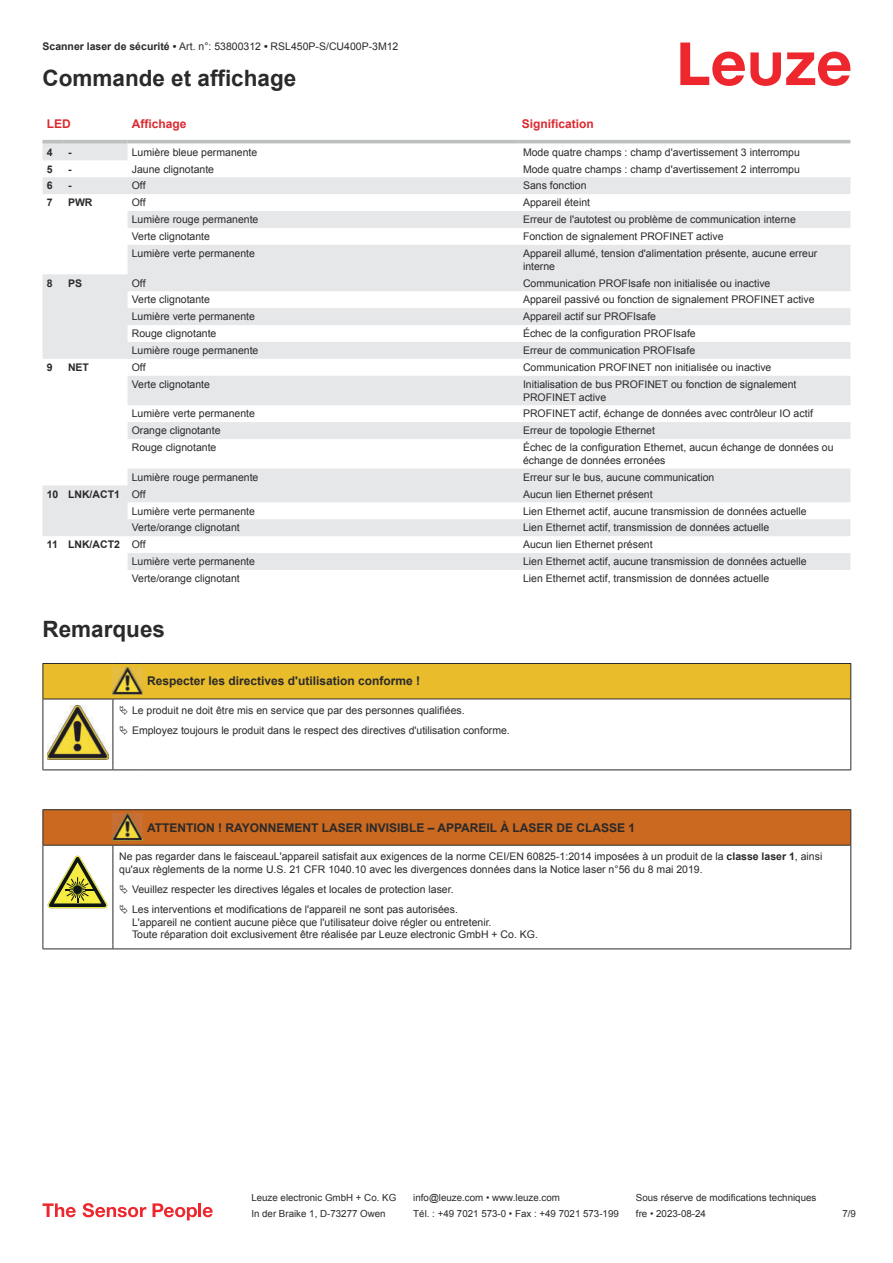
<style>
.page{position:relative;width:893px;height:1263px;background:#fff}
.page>*{position:absolute;margin:0;border:0;box-sizing:border-box;transform-origin:0 0}
.t1{font:700 22.5px "Arial";color:#2b292a}
.t2{font:700 12px "Arial";color:#2b292a}
.t3{font:700 12px "Arial";color:#db2a30}
.t4{font:10.5px/12.6px "Arial";color:#2b292a}
.t5{font:700 10.5px "Arial";color:#2b292a}
.t6{font:9.75px "Arial";color:#2b292a}
.s1{font-weight:700}
.s2{font-weight:400}
</style>
<div class="page">
<svg style="left:680px;top:43px;width:170px;height:43px"></svg>
<svg style="left:43px;top:143px;width:807px;height:427px;fill:#e6e7e9"></svg>
<hr style="left:43px;top:140px;width:21px;height:3px;background:#bdbfc1">
<hr style="left:64px;top:140px;width:64px;height:3px;background:#bdbfc1">
<hr style="left:128px;top:140px;width:391px;height:3px;background:#bdbfc1">
<hr style="left:519px;top:140px;width:331px;height:3px;background:#bdbfc1">
<svg style="left:43px;top:1203px;width:33px;height:14px"></svg>
<svg style="left:83px;top:1203px;width:63px;height:14px"></svg>
<svg style="left:153px;top:1203px;width:44px;height:17px"></svg>
<hr style="left:198px;top:1203px;width:3px;height:14px;background:#ed272d">
<svg style="left:203px;top:1207px;width:10px;height:10px"></svg>
<hr style="left:43px;top:699px;width:1px;height:66px;background:#2b292a">
<hr style="left:113px;top:699px;width:1px;height:66px;background:#2b292a">
<hr style="left:850px;top:699px;width:1px;height:66px;background:#2b292a">
<hr style="left:43px;top:769px;width:70px;height:1px;background:#2b292a">
<hr style="left:113px;top:769px;width:30px;height:1px;background:#2b292a">
<hr style="left:143px;top:769px;width:708px;height:1px;background:#2b292a">
<img style="left:47px;top:740px;width:61px;height:19px">
<div style="left:44px;top:810px;width:806px;height:35px;background:#ca691f"></div>
<hr style="left:43px;top:809px;width:70px;height:1px;background:#2b292a">
<hr style="left:43px;top:810px;width:1px;height:35px;background:#2b292a">
<hr style="left:43px;top:845px;width:70px;height:1px;background:#2b292a">
<hr style="left:113px;top:809px;width:30px;height:1px;background:#2b292a">
<hr style="left:113px;top:845px;width:30px;height:1px;background:#2b292a">
<hr style="left:143px;top:809px;width:708px;height:1px;background:#2b292a">
<hr style="left:850px;top:810px;width:1px;height:35px;background:#2b292a">
<hr style="left:143px;top:845px;width:708px;height:1px;background:#2b292a">
<hr style="left:43px;top:845px;width:1px;height:99px;background:#2b292a">
<hr style="left:113px;top:845px;width:1px;height:99px;background:#2b292a">
<hr style="left:850px;top:845px;width:1px;height:99px;background:#2b292a">
<hr style="left:43px;top:948px;width:70px;height:1px;background:#2b292a">
<hr style="left:113px;top:948px;width:30px;height:1px;background:#2b292a">
<hr style="left:143px;top:948px;width:708px;height:1px;background:#2b292a">
<img style="left:113px;top:814px;width:30px;height:26px">
<svg style="left:47px;top:856px;width:60px;height:52px"></svg>
<svg style="left:43px;top:663px;width:808px;height:77px"></svg>
<p class="t4" style="left:43px;top:41px;width:357px"><span class="s1">Scanner laser de sécurité •</span> Art. n°: 53800312 <span class="s1">•</span> RSL450P-S/CU400P-3M12</p>
<h1 class="t1" style="left:43px;top:70px;width:255px">Commande et affichage</h1>
<p class="t3" style="left:47px;top:119px;width:25px">LED</p>
<p class="t3" style="left:132px;top:119px;width:56px">Affichage</p>
<p class="t3" style="left:522px;top:119px;width:74px">Signification</p>
<p class="t5" style="left:47px;top:148px;width:7px">4</p>
<p class="t5" style="left:68px;top:148px;width:5px">-</p>
<p class="t4" style="left:132px;top:147px;width:127px">Lumière bleue permanente</p>
<p class="t4" style="left:523px;top:147px;width:278px">Mode quatre champs : champ d'avertissement 3 interrompu</p>
<p class="t5" style="left:47px;top:165px;width:7px">5</p>
<p class="t5" style="left:68px;top:165px;width:5px">-</p>
<p class="t4" style="left:132px;top:163px;width:84px">Jaune clignotante</p>
<p class="t4" style="left:523px;top:163px;width:278px">Mode quatre champs : champ d'avertissement 2 interrompu</p>
<p class="t5" style="left:47px;top:182px;width:7px">6</p>
<p class="t5" style="left:68px;top:182px;width:5px">-</p>
<p class="t4" style="left:132px;top:180px;width:15px">Off</p>
<p class="t4" style="left:523px;top:180px;width:65px">Sans fonction</p>
<p class="t5" style="left:47px;top:199px;width:7px">7</p>
<p class="t5" style="left:68px;top:199px;width:26px">PWR</p>
<p class="t4" style="left:132px;top:197px;width:15px">Off</p>
<p class="t4" style="left:523px;top:197px;width:69px">Appareil éteint</p>
<p class="t4" style="left:132px;top:214px;width:128px">Lumière rouge permanente</p>
<p class="t4" style="left:523px;top:214px;width:274px">Erreur de l'autotest ou problème de communication interne</p>
<p class="t4" style="left:132px;top:231px;width:80px">Verte clignotante</p>
<p class="t4" style="left:523px;top:231px;width:202px">Fonction de signalement PROFINET active</p>
<p class="t4" style="left:132px;top:248px;width:125px">Lumière verte permanente</p>
<p class="t4" style="left:523px;top:248px;width:296px">Appareil allumé, tension d'alimentation présente, aucune erreur interne</p>
<p class="t5" style="left:47px;top:279px;width:7px">8</p>
<p class="t5" style="left:68px;top:279px;width:16px">PS</p>
<p class="t4" style="left:132px;top:277px;width:15px">Off</p>
<p class="t4" style="left:523px;top:277px;width:249px">Communication PROFIsafe non initialisée ou inactive</p>
<p class="t4" style="left:132px;top:294px;width:80px">Verte clignotante</p>
<p class="t4" style="left:523px;top:294px;width:293px">Appareil passivé ou fonction de signalement PROFINET active</p>
<p class="t4" style="left:132px;top:311px;width:125px">Lumière verte permanente</p>
<p class="t4" style="left:523px;top:311px;width:135px">Appareil actif sur PROFIsafe</p>
<p class="t4" style="left:132px;top:328px;width:86px">Rouge clignotante</p>
<p class="t4" style="left:523px;top:328px;width:174px">Échec de la configuration PROFIsafe</p>
<p class="t4" style="left:132px;top:345px;width:128px">Lumière rouge permanente</p>
<p class="t4" style="left:523px;top:345px;width:174px">Erreur de communication PROFIsafe</p>
<p class="t5" style="left:47px;top:363px;width:7px">9</p>
<p class="t5" style="left:68px;top:363px;width:23px">NET</p>
<p class="t4" style="left:132px;top:362px;width:15px">Off</p>
<p class="t4" style="left:523px;top:362px;width:250px">Communication PROFINET non initialisée ou inactive</p>
<p class="t4" style="left:132px;top:379px;width:80px">Verte clignotante</p>
<p class="t4" style="left:523px;top:379px;width:275px">Initialisation de bus PROFINET ou fonction de signalement<br>PROFINET active</p>
<p class="t4" style="left:132px;top:408px;width:125px">Lumière verte permanente</p>
<p class="t4" style="left:523px;top:408px;width:291px">PROFINET actif, échange de données avec contrôleur IO actif</p>
<p class="t4" style="left:132px;top:425px;width:90px">Orange clignotante</p>
<p class="t4" style="left:523px;top:425px;width:133px">Erreur de topologie Ethernet</p>
<p class="t4" style="left:132px;top:442px;width:86px">Rouge clignotante</p>
<p class="t4" style="left:523px;top:442px;width:312px">Échec de la configuration Ethernet, aucun échange de données ou échange de données erronées</p>
<p class="t4" style="left:132px;top:472px;width:128px">Lumière rouge permanente</p>
<p class="t4" style="left:523px;top:472px;width:193px">Erreur sur le bus, aucune communication</p>
<p class="t5" style="left:47px;top:490px;width:100px">10 LNK/ACT1 <span class="s2">Off</span></p>
<p class="t4" style="left:523px;top:489px;width:131px">Aucun lien Ethernet présent</p>
<p class="t4" style="left:132px;top:505px;width:125px">Lumière verte permanente</p>
<p class="t4" style="left:523px;top:505px;width:285px">Lien Ethernet actif, aucune transmission de données actuelle</p>
<p class="t4" style="left:132px;top:522px;width:109px">Verte/orange clignotant</p>
<p class="t4" style="left:523px;top:522px;width:248px">Lien Ethernet actif, transmission de données actuelle</p>
<p class="t5" style="left:47px;top:541px;width:100px">11 LNK/ACT2 <span class="s2">Off</span></p>
<p class="t4" style="left:523px;top:539px;width:131px">Aucun lien Ethernet présent</p>
<p class="t4" style="left:132px;top:556px;width:125px">Lumière verte permanente</p>
<p class="t4" style="left:523px;top:556px;width:285px">Lien Ethernet actif, aucune transmission de données actuelle</p>
<p class="t4" style="left:132px;top:573px;width:109px">Verte/orange clignotant</p>
<p class="t4" style="left:523px;top:573px;width:248px">Lien Ethernet actif, transmission de données actuelle</p>
<h1 class="t1" style="left:43px;top:621px;width:124px">Remarques</h1>
<p class="t2" style="left:147px;top:677px;width:274px">Respecter les directives d'utilisation conforme !</p>
<p class="t4" style="left:132px;top:701px;width:379px;line-height:20.2px">Le produit ne doit être mis en service que par des personnes qualifiées.<br>Employez toujours le produit dans le respect des directives d'utilisation conforme.</p>
<p class="t2" style="left:147px;top:823px;width:489px">ATTENTION ! RAYONNEMENT LASER INVISIBLE – APPAREIL À LASER DE CLASSE 1</p>
<p class="t4" style="left:119px;top:851px;width:705px">Ne pas regarder dans le faisceauL'appareil satisfait aux exigences de la norme CEI/EN 60825-1:2014 imposées à un produit de la <span class="s1">classe laser 1</span>, ainsi qu'aux règlements de la norme U.S. 21 CFR 1040.10 avec les divergences données dans la Notice laser n°56 du 8 mai 2019.</p>
<p class="t4" style="left:132px;top:880px;width:327px;line-height:20.2px">Veuillez respecter les directives légales et locales de protection laser.<br>Les interventions et modifications de l'appareil ne sont pas autorisées.</p>
<p class="t4" style="left:132px;top:917px;width:407px">L'appareil ne contient aucune pièce que l'utilisateur doive régler ou entretenir.<br>Toute réparation doit exclusivement être réalisée par Leuze electronic GmbH + Co. KG.</p>
<p class="t6" style="left:251px;top:1194px;width:146px">Leuze electronic GmbH + Co. KG</p>
<p class="t6" style="left:413px;top:1194px;width:148px">info@leuze.com • www.leuze.com</p>
<p class="t6" style="left:636px;top:1194px;width:182px">Sous réserve de modifications techniques</p>
<p class="t6" style="left:251px;top:1210px;width:136px">In der Braike 1, D-73277 Owen</p>
<p class="t6" style="left:413px;top:1210px;width:207px">Tél. : +49 7021 573-0 • Fax : +49 7021 573-199</p>
<p class="t6" style="left:636px;top:1210px;width:72px">fre • 2023-08-24</p>
<p class="t6" style="left:842px;top:1210px;width:15px">7 /9</p>
</div>
